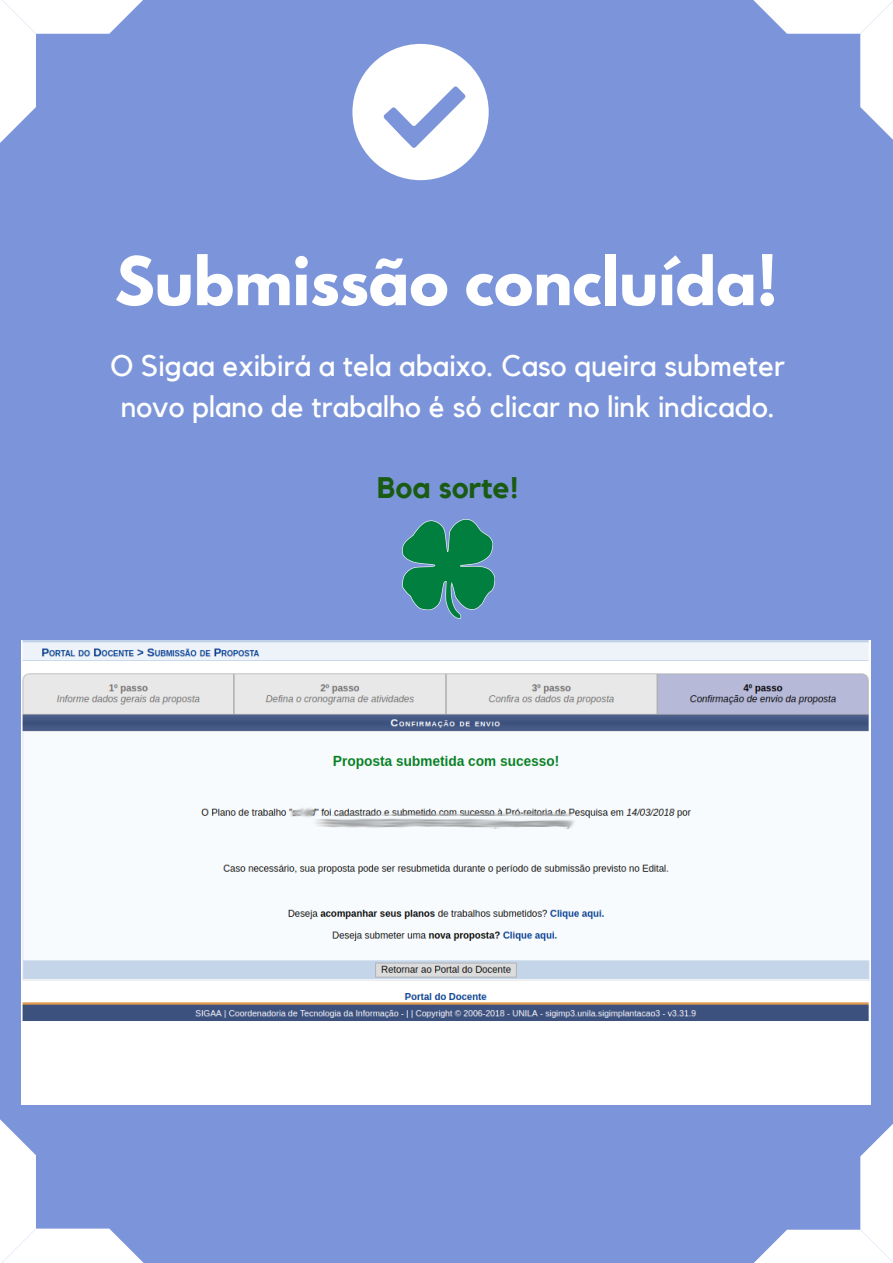
<style>
.page{position:relative;width:893px;height:1263px;background:#7c95da}
.page>*{position:absolute;margin:0;border:0;box-sizing:border-box;transform-origin:0 0}
.t1{font:700 59.4px "League Spartan";color:#fff}
.t2{font:29.7px/40.5px "Kollektif";color:#fff;text-align:center}
.t3{font:700 29.7px "Kollektif";color:#1a5b14}
</style>
<div class="page">
<svg style="left:753px;top:0;width:140px;height:140px"></svg>
<div style="left:790px;top:11px;width:9px;height:9px;background:#fff;border-radius:50%"></div>
<svg style="left:0;top:0;width:143px;height:143px"></svg>
<div style="left:13px;top:95px;width:9px;height:9px;background:#fff;border-radius:50%"></div>
<svg style="left:0;top:1119px;width:144px;height:144px"></svg>
<div style="left:97px;top:1242px;width:9px;height:9px;background:#fff;border-radius:50%"></div>
<svg style="left:754px;top:1124px;width:139px;height:139px"></svg>
<div style="left:874px;top:1159px;width:9px;height:10px;background:#fff;border-radius:50%"></div>
<img style="left:21px;top:641px;width:849px;height:464px">
<svg style="left:352px;top:44px;width:137px;height:136px"></svg>
<img style="left:402px;top:519px;width:92px;height:99px">
<h1 class="t1" style="left:115px;top:252px;width:664px">Submissão concluída!</h1>
<p class="t2" style="left:111px;top:347px;width:676px">O Sigaa exibirá a tela abaixo. Caso queira submeter novo plano de trabalho é só clicar no link indicado.</p>
<p class="t3" style="left:377px;top:474px;width:143px">Boa sorte!</p>
</div>
